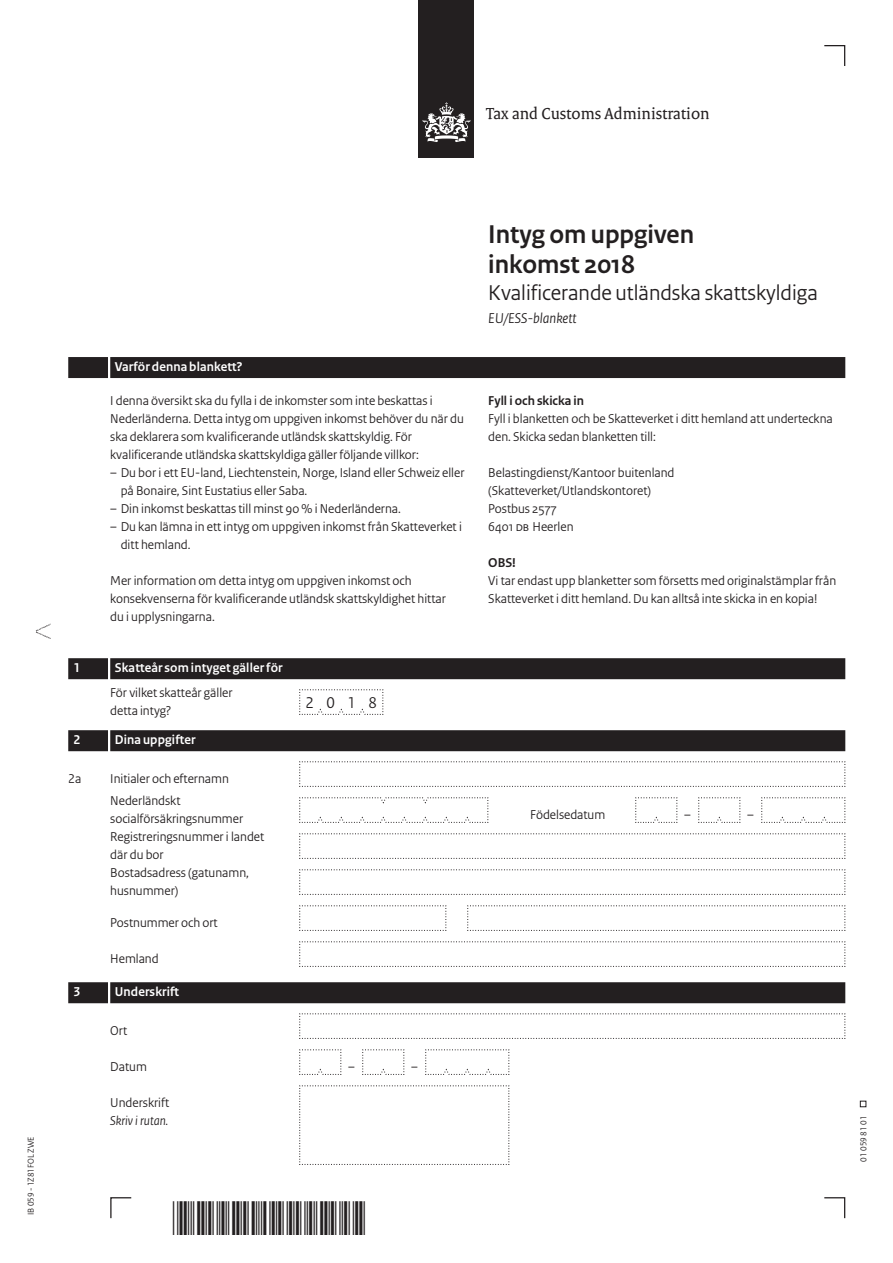
<style>
.page{position:relative;width:893px;height:1263px;background:#fff}
.page>*{position:absolute;margin:0;border:0;box-sizing:border-box;transform-origin:0 0}
.t1{font:700 27px/30px "Rijksoverheid Sans Heading";color:#231f20}
.t2{font:22.5px "Rijksoverheid Sans Heading";color:#231f20}
.t3{font:17.25px "Rijksoverheid Serif";color:#231f20}
.t4{font:16.5px "Rijksoverheid Sans Heading";color:#231f20}
.t5{font:italic 15px "Rijksoverheid Sans Heading";color:#231f20}
.t6{font:13.5px/18px "Rijksoverheid Sans Heading";color:#231f20}
.t7{font:700 13.5px "Rijksoverheid Sans Heading";letter-spacing:.01em;color:#fff}
.t8{font:700 13.5px "Rijksoverheid Sans Heading";color:#231f20}
.t9{font:italic 13.5px "Rijksoverheid Sans Heading";color:#231f20}
.t10{font:9px "Rijksoverheid Sans Heading";color:#231f20}
</style>
<div class="page">
<div style="left:419px;top:0;width:55px;height:158px;background:#231f20"></div>
<svg style="left:423px;top:102px;width:47px;height:40px"></svg>
<svg style="left:824px;top:1197px;width:22px;height:22px"></svg>
<svg style="left:110px;top:1197px;width:22px;height:22px"></svg>
<svg style="left:824px;top:45px;width:22px;height:21px"></svg>
<svg style="left:860px;top:1101px;width:6px;height:6px"></svg>
<svg style="left:36px;top:624px;width:15px;height:15px"></svg>
<div style="left:110px;top:357px;width:735px;height:21px;background:#231f20"></div>
<div style="left:68px;top:357px;width:40px;height:21px;background:#231f20"></div>
<div style="left:110px;top:658px;width:735px;height:21px;background:#231f20"></div>
<div style="left:68px;top:658px;width:40px;height:21px;background:#231f20"></div>
<div style="left:110px;top:730px;width:735px;height:21px;background:#231f20"></div>
<div style="left:68px;top:730px;width:40px;height:21px;background:#231f20"></div>
<div style="left:110px;top:982px;width:735px;height:21px;background:#231f20"></div>
<div style="left:68px;top:982px;width:40px;height:21px;background:#231f20"></div>
<svg style="left:299px;top:689px;width:85px;height:26px"></svg>
<svg style="left:299px;top:761px;width:547px;height:26px"></svg>
<svg style="left:299px;top:797px;width:190px;height:26px"></svg>
<svg style="left:635px;top:797px;width:43px;height:26px"></svg>
<svg style="left:698px;top:797px;width:43px;height:26px"></svg>
<svg style="left:761px;top:797px;width:85px;height:26px"></svg>
<svg style="left:299px;top:833px;width:547px;height:26px"></svg>
<svg style="left:299px;top:869px;width:547px;height:26px"></svg>
<svg style="left:299px;top:905px;width:148px;height:26px"></svg>
<svg style="left:467px;top:905px;width:379px;height:26px"></svg>
<svg style="left:299px;top:941px;width:547px;height:26px"></svg>
<svg style="left:299px;top:1013px;width:547px;height:26px"></svg>
<svg style="left:299px;top:1049px;width:43px;height:26px"></svg>
<svg style="left:362px;top:1049px;width:43px;height:26px"></svg>
<svg style="left:425px;top:1049px;width:85px;height:26px"></svg>
<svg style="left:299px;top:1085px;width:211px;height:80px"></svg>
<p class="t3" style="left:486px;top:103px;width:225px">Tax and Customs Administration</p>
<p class="t10" style="left:26px;top:1215px;width:80px;rotate:-90deg">IB 059 - 1Z81FOL ZWE</p>
<p class="t7" style="left:115px;top:359px;width:129px">Varför denna blankett?</p>
<p class="t6" style="left:110px;top:392px;width:355px">I denna översikt ska du fylla i de inkomster som inte beskattas i Nederländerna. Detta intyg om uppgiven inkomst behöver du när du ska deklarera som kvalificerande utländsk skattskyldig. För kvalificerande utländska skattskyldiga gäller följande villkor:</p>
<p class="t6" style="left:121px;top:464px;width:345px;text-indent:-11px">– Du bor i ett EU-land, Liechtenstein, Norge, Island eller Schweiz eller på Bonaire, Sint Eustatius eller Saba.</p>
<p class="t6" style="left:110px;top:500px;width:292px">– Din inkomst beskattas till minst 90 % i Nederländerna.</p>
<p class="t6" style="left:121px;top:518px;width:343px;text-indent:-11px">– Du kan lämna in ett intyg om uppgiven inkomst från Skatteverket i ditt hemland.</p>
<p class="t6" style="left:110px;top:572px;width:337px">Mer information om detta intyg om uppgiven inkomst och konsekvenserna för kvalificerande utländsk skattskyldighet hittar du i upplysningarna.</p>
<h1 class="t1" style="left:488px;top:220px;width:207px">Intyg om uppgiven inkomst 2018</h1>
<h2 class="t2" style="left:488px;top:280px;width:331px">Kvalificerande utländska skattskyldiga</h2>
<p class="t5" style="left:488px;top:309px;width:90px">EU/ESS-blankett</p>
<p class="t8" style="left:488px;top:393px;width:97px">Fyll i och skicka in</p>
<p class="t6" style="left:488px;top:410px;width:346px">Fyll i blanketten och be Skatteverket i ditt hemland att underteckna den. Skicka sedan blanketten till:</p>
<p class="t6" style="left:488px;top:464px;width:188px">Belastingdienst/Kantoor buitenland (Skatteverket/Utlandskontoret)<br>Postbus 2577<br>6401 DB Heerlen</p>
<p class="t8" style="left:488px;top:555px;width:29px">OBS!</p>
<p class="t6" style="left:488px;top:572px;width:349px">Vi tar endast upp blanketter som försetts med originalstämplar från<br>Skatteverket i ditt hemland. Du kan alltså inte skicka in en kopia!</p>
<p class="t7" style="left:74px;top:660px;width:8px">1</p>
<p class="t7" style="left:115px;top:660px;width:169px">Skatteår som intyget gäller för</p>
<p class="t6" style="left:110px;top:684px;width:124px">För vilket skatteår gäller detta intyg?</p>
<p class="t7" style="left:74px;top:732px;width:8px">2</p>
<p class="t7" style="left:115px;top:732px;width:82px">Dina uppgifter</p>
<p class="t6" style="left:68px;top:770px;width:15px">2a</p>
<p class="t6" style="left:110px;top:768px;width:120px;line-height:21.8px">Initialer och efternamn<br>Nederländskt</p>
<p class="t6" style="left:110px;top:810px;width:134px">socialförsäkringsnummer</p>
<p class="t6" style="left:530px;top:806px;width:76px">Födelsedatum</p>
<p class="t6" style="left:110px;top:828px;width:155px">Registreringsnummer i landet där du bor<br>Bostadsadress (gatunamn, husnummer)</p>
<p class="t6" style="left:110px;top:914px;width:109px">Postnummer och ort</p>
<p class="t6" style="left:110px;top:950px;width:50px">Hemland</p>
<p class="t7" style="left:74px;top:984px;width:8px">3</p>
<p class="t7" style="left:115px;top:984px;width:66px">Underskrift</p>
<p class="t6" style="left:110px;top:1022px;width:18px">Ort</p>
<p class="t6" style="left:110px;top:1058px;width:38px">Datum</p>
<p class="t6" style="left:110px;top:1094px;width:60px">Underskrift</p>
<p class="t9" style="left:110px;top:1113px;width:59px">Skriv i rutan.</p>
<p class="t4" style="left:306px;top:693px;width:73px">2018</p>
<p class="t6" style="left:348px;top:1058px;width:8px">–</p>
<p class="t6" style="left:411px;top:1058px;width:8px">–</p>
<p class="t6" style="left:684px;top:806px;width:8px">–</p>
<p class="t6" style="left:747px;top:806px;width:8px">–</p>
<p class="t10" style="left:858px;top:1161px;width:47px;rotate:-90deg">01 059 81 01</p>
</div>
